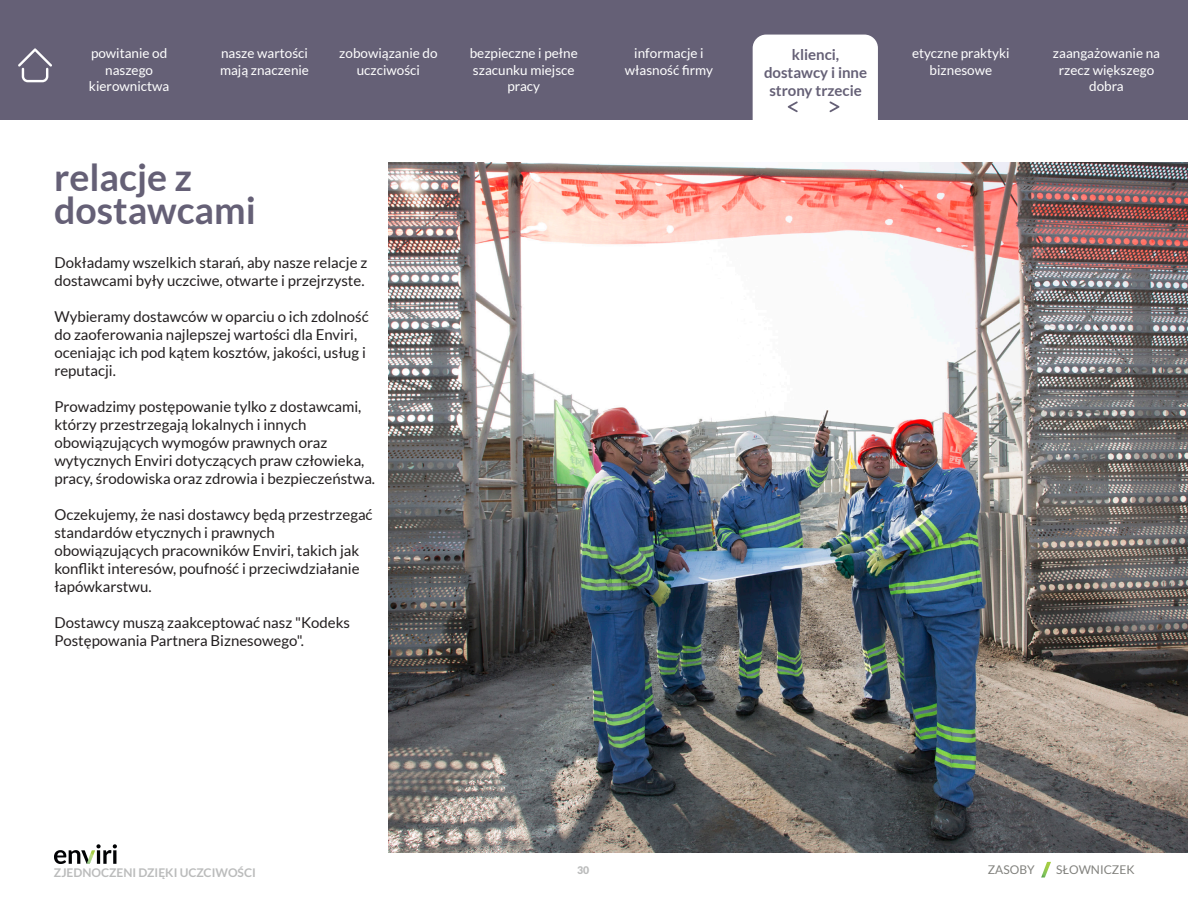
<style>
.page{position:relative;width:1188px;height:918px;background:#fff}
.page>*{position:absolute;margin:0;border:0;box-sizing:border-box;transform-origin:0 0}
.t1{font:700 37.5px/33px "Lato";color:#656076}
.t2{font:15px/18px "Lato";color:#231f20}
.t3{font:700 15px/18px "Lato";color:#656076;text-align:center}
.t4{font:13.5px/16.2px "Lato";color:#fff;text-align:center}
.t5{font:700 12px "Lato";color:#bbbcbc}
.t6{font:12px "Lato";color:#81817d}
.t7{font:900 10.5px "Lato";color:#bbbcbc}
</style>
<div class="page">
<svg style="left:54px;top:844px;width:63px;height:20px"></svg>
<svg style="left:1041px;top:862px;width:10px;height:15px"></svg>
<div style="left:0;top:0;width:1188px;height:120px;background:#656076"></div>
<div style="left:753px;top:35px;width:125px;height:98px;background:#fff;border-radius:14px"></div>
<svg style="left:788px;top:101px;width:10px;height:11px"></svg>
<svg style="left:830px;top:101px;width:9px;height:11px"></svg>
<img style="left:388px;top:162px;width:800px;height:690px">
<svg style="left:18px;top:48px;width:34px;height:34px"></svg>
<p class="t3" style="left:764px;top:45px;width:105px">klienci, dostawcy i inne strony trzecie</p>
<p class="t4" style="left:89px;top:45px;width:82px">powitanie od naszego kierownictwa</p>
<p class="t4" style="left:339px;top:45px;width:100px">zobowiązanie do uczciwości</p>
<p class="t4" style="left:625px;top:45px;width:90px">informacje i własność firmy</p>
<p class="t4" style="left:470px;top:45px;width:110px">bezpieczne i pełne szacunku miejsce pracy</p>
<p class="t4" style="left:912px;top:45px;width:99px">etyczne praktyki biznesowe</p>
<p class="t4" style="left:1053px;top:45px;width:109px">zaangażowanie na rzecz większego dobra</p>
<p class="t4" style="left:220px;top:45px;width:91px;text-align:left">nasze wartości mają znaczenie</p>
<p class="t1" style="left:54px;top:161px;width:203px">relacje z dostawcami</p>
<p class="t2" style="left:54px;top:253px;width:314px">Dokładamy wszelkich starań, aby nasze relacje z dostawcami były uczciwe, otwarte i przejrzyste.</p>
<p class="t2" style="left:54px;top:307px;width:316px">Wybieramy dostawców w oparciu o ich zdolność do zaoferowania najlepszej wartości dla Enviri, oceniając ich pod kątem kosztów, jakości, usług i reputacji.</p>
<p class="t2" style="left:54px;top:397px;width:322px">Prowadzimy postępowanie tylko z dostawcami, którzy przestrzegają lokalnych i innych obowiązujących wymogów prawnych oraz wytycznych Enviri dotyczących praw człowieka, pracy, środowiska oraz zdrowia i bezpieczeństwa.</p>
<p class="t2" style="left:54px;top:505px;width:320px">Oczekujemy, że nasi dostawcy będą przestrzegać standardów etycznych i prawnych obowiązujących pracowników Enviri, takich jak konflikt interesów, poufność i przeciwdziałanie łapówkarstwu.</p>
<p class="t2" style="left:54px;top:613px;width:297px">Dostawcy muszą zaakceptować nasz "Kodeks<br>Postępowania Partnera Biznesowego".</p>
<p class="t5" style="left:54px;top:866px;width:204px">ZJEDNOCZENI DZIĘKI UCZCIWOŚCI</p>
<p class="t7" style="left:577px;top:864px;width:14px">30</p>
<p class="t6" style="left:988px;top:863px;width:48px">ZASOBY</p>
<p class="t6" style="left:1056px;top:863px;width:80px">SŁOWNICZEK</p>
</div>
